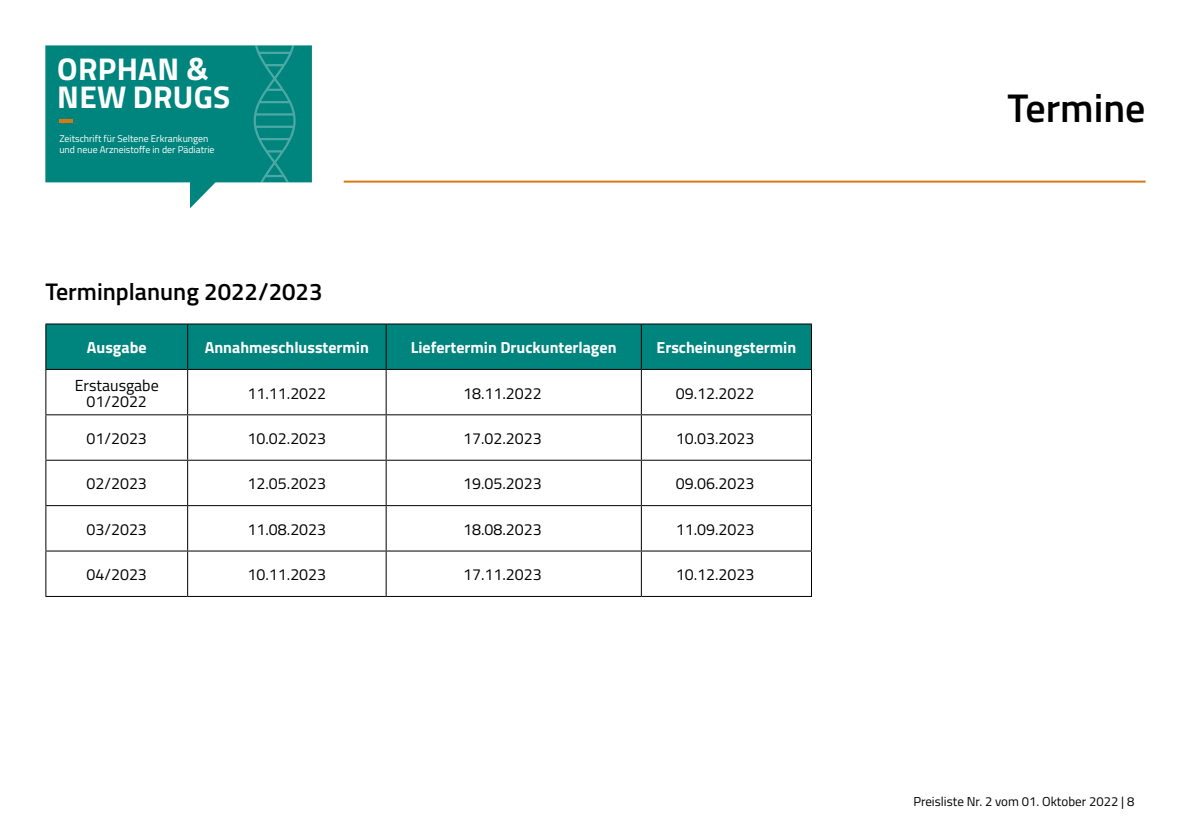
<style>
.page{position:relative;width:1191px;height:840px;background:#fff}
.page>*{position:absolute;margin:0;border:0;box-sizing:border-box;transform-origin:0 0}
.t1{font:600 40px "Titillium Web";color:#000}
.t2{font:700 31.4px/28.2px "Titillium Web";letter-spacing:.01em;color:#fff}
.t3{font:600 24px "Titillium Web";color:#000}
.t4{font:16px/16px "Titillium Web";color:#000;text-align:center}
.t5{font:700 16px "Titillium Web";color:#fff}
.t6{font:13px "Titillium Web";color:#000}
.t7{font:9.8px/11.8px "Titillium Web";color:#fff}
</style>
<div class="page">
<svg style="left:45px;top:45px;width:267px;height:163px;background:#279791"></svg>
<svg style="left:252px;top:45px;width:45px;height:163px"></svg>
<hr style="left:59px;top:119px;width:14px;height:3px;background:#d77813">
<hr style="left:344px;top:180px;width:801px;height:2px;background:#d77813">
<div style="left:46px;top:324px;width:765px;height:45px;background:#00847e"></div>
<hr style="left:187px;top:324px;width:1px;height:45px;background:#000">
<hr style="left:386px;top:324px;width:1px;height:45px;background:#000">
<hr style="left:45px;top:369px;width:143px;height:1px;background:#000">
<hr style="left:45px;top:370px;width:1px;height:44px;background:#000">
<hr style="left:188px;top:369px;width:198px;height:1px;background:#000">
<hr style="left:187px;top:370px;width:1px;height:44px;background:#000">
<hr style="left:386px;top:369px;width:255px;height:1px;background:#000">
<hr style="left:386px;top:370px;width:1px;height:44px;background:#000">
<hr style="left:641px;top:369px;width:171px;height:1px;background:#000">
<hr style="left:641px;top:370px;width:1px;height:44px;background:#000">
<hr style="left:811px;top:370px;width:1px;height:44px;background:#000">
<hr style="left:45px;top:414px;width:143px;height:1px;background:#000">
<hr style="left:45px;top:415px;width:1px;height:44px;background:#000">
<hr style="left:188px;top:414px;width:198px;height:1px;background:#000">
<hr style="left:187px;top:415px;width:1px;height:44px;background:#000">
<hr style="left:386px;top:414px;width:255px;height:1px;background:#000">
<hr style="left:386px;top:415px;width:1px;height:44px;background:#000">
<hr style="left:641px;top:414px;width:171px;height:1px;background:#000">
<hr style="left:641px;top:415px;width:1px;height:44px;background:#000">
<hr style="left:811px;top:415px;width:1px;height:44px;background:#000">
<hr style="left:45px;top:459px;width:143px;height:1px;background:#000">
<hr style="left:45px;top:460px;width:1px;height:45px;background:#000">
<hr style="left:188px;top:459px;width:198px;height:1px;background:#000">
<hr style="left:187px;top:460px;width:1px;height:45px;background:#000">
<hr style="left:386px;top:459px;width:255px;height:1px;background:#000">
<hr style="left:386px;top:460px;width:1px;height:45px;background:#000">
<hr style="left:641px;top:459px;width:171px;height:1px;background:#000">
<hr style="left:641px;top:460px;width:1px;height:45px;background:#000">
<hr style="left:811px;top:460px;width:1px;height:45px;background:#000">
<hr style="left:45px;top:505px;width:143px;height:1px;background:#000">
<hr style="left:45px;top:506px;width:1px;height:44px;background:#000">
<hr style="left:188px;top:505px;width:198px;height:1px;background:#000">
<hr style="left:187px;top:506px;width:1px;height:44px;background:#000">
<hr style="left:386px;top:505px;width:255px;height:1px;background:#000">
<hr style="left:386px;top:506px;width:1px;height:44px;background:#000">
<hr style="left:641px;top:505px;width:171px;height:1px;background:#000">
<hr style="left:641px;top:506px;width:1px;height:44px;background:#000">
<hr style="left:811px;top:506px;width:1px;height:44px;background:#000">
<hr style="left:45px;top:550px;width:143px;height:1px;background:#000">
<hr style="left:45px;top:551px;width:1px;height:44px;background:#000">
<hr style="left:188px;top:550px;width:198px;height:1px;background:#000">
<hr style="left:187px;top:551px;width:1px;height:44px;background:#000">
<hr style="left:386px;top:550px;width:255px;height:1px;background:#000">
<hr style="left:386px;top:551px;width:1px;height:44px;background:#000">
<hr style="left:641px;top:550px;width:171px;height:1px;background:#000">
<hr style="left:641px;top:551px;width:1px;height:44px;background:#000">
<hr style="left:811px;top:551px;width:1px;height:44px;background:#000">
<hr style="left:45px;top:595px;width:143px;height:1px;background:#000">
<hr style="left:188px;top:595px;width:198px;height:1px;background:#000">
<hr style="left:386px;top:595px;width:255px;height:1px;background:#000">
<hr style="left:641px;top:595px;width:171px;height:1px;background:#000">
<hr style="left:45px;top:323px;width:143px;height:1px;background:#000">
<hr style="left:45px;top:324px;width:1px;height:45px;background:#000">
<hr style="left:188px;top:323px;width:198px;height:1px;background:#000">
<hr style="left:386px;top:323px;width:255px;height:1px;background:#000">
<hr style="left:641px;top:323px;width:171px;height:1px;background:#000">
<hr style="left:641px;top:324px;width:1px;height:45px;background:#000">
<hr style="left:811px;top:324px;width:1px;height:45px;background:#000">
<h2 class="t2" style="left:57px;top:53px;width:174px">ORPHAN &amp;<br>NEW DRUGS</h2>
<p class="t7" style="left:59px;top:132px;width:157px">Zeitschrift für Seltene Erkrankungen und neue Arzneistoffe in der Pädiatrie</p>
<h3 class="t3" style="left:45px;top:273px;width:278px">Terminplanung 2022/2023</h3>
<p class="t5" style="left:87px;top:334px;width:61px">Ausgabe</p>
<p class="t5" style="left:205px;top:334px;width:166px">Annahmeschlusstermin</p>
<p class="t5" style="left:411px;top:334px;width:207px">Liefertermin Druckunterlagen</p>
<p class="t5" style="left:656px;top:334px;width:141px">Erscheinungstermin</p>
<p class="t4" style="left:75px;top:376px;width:86px">Erstausgabe<br>01/2022</p>
<p class="t4" style="left:247px;top:384px;width:80px">11.11.2022</p>
<p class="t4" style="left:463px;top:384px;width:80px">18.11.2022</p>
<p class="t4" style="left:676px;top:384px;width:80px">09.12.2022</p>
<p class="t4" style="left:87px;top:429px;width:62px">01/2023</p>
<p class="t4" style="left:247px;top:429px;width:80px">10.02.2023</p>
<p class="t4" style="left:463px;top:429px;width:80px">17.02.2023</p>
<p class="t4" style="left:676px;top:429px;width:80px">10.03.2023</p>
<p class="t4" style="left:87px;top:475px;width:62px">02/2023</p>
<p class="t4" style="left:247px;top:475px;width:80px">12.05.2023</p>
<p class="t4" style="left:463px;top:475px;width:80px">19.05.2023</p>
<p class="t4" style="left:676px;top:475px;width:80px">09.06.2023</p>
<p class="t4" style="left:87px;top:520px;width:62px">03/2023</p>
<p class="t4" style="left:247px;top:520px;width:80px">11.08.2023</p>
<p class="t4" style="left:463px;top:520px;width:80px">18.08.2023</p>
<p class="t4" style="left:676px;top:520px;width:80px">11.09.2023</p>
<p class="t4" style="left:87px;top:565px;width:62px">04/2023</p>
<p class="t4" style="left:247px;top:565px;width:80px">10.11.2023</p>
<p class="t4" style="left:463px;top:565px;width:80px">17.11.2023</p>
<p class="t4" style="left:676px;top:565px;width:80px">10.12.2023</p>
<h1 class="t1" style="left:1007px;top:78px;width:139px">Termine</h1>
<p class="t6" style="left:913px;top:791px;width:222px">Preisliste Nr. 2 vom 01. Oktober 2022 | 8</p>
</div>
